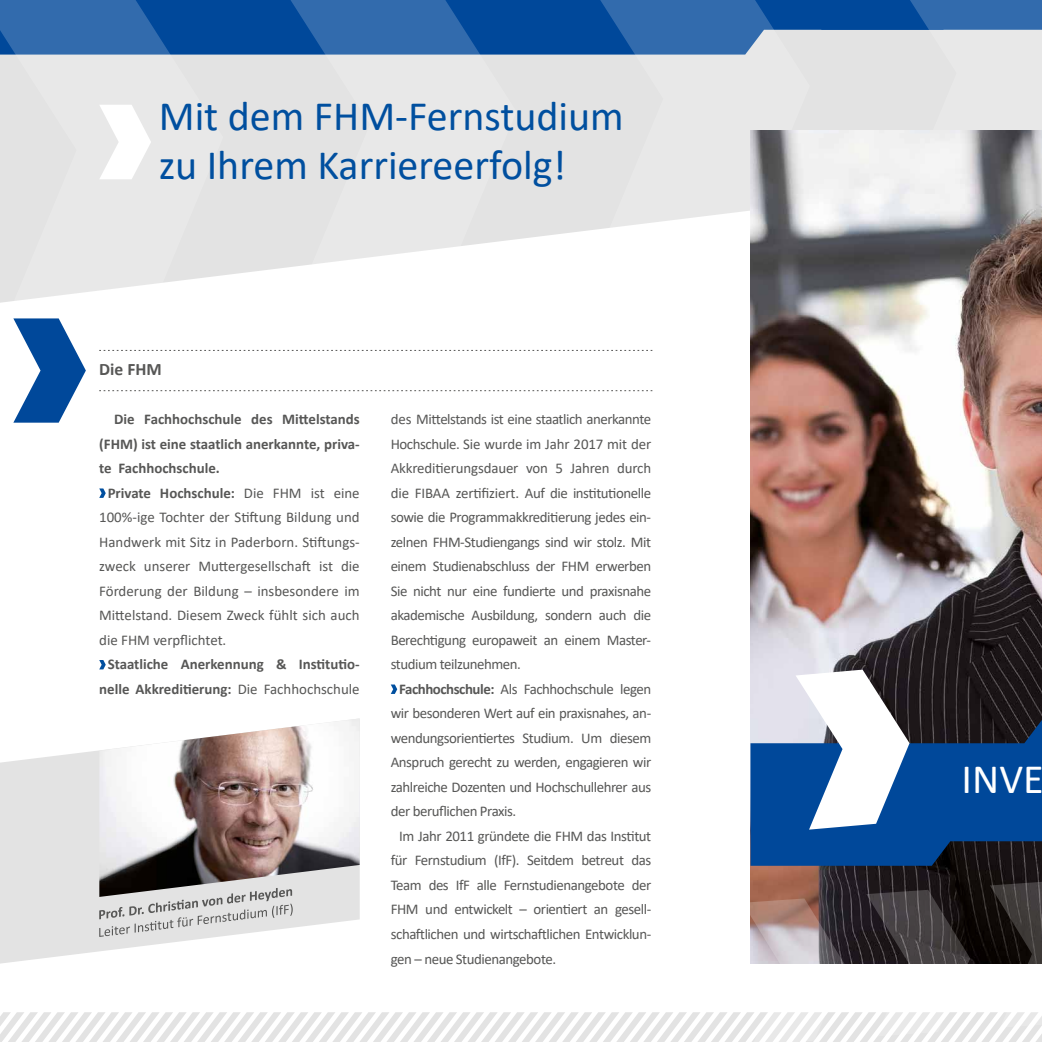
<style>
.page{position:relative;width:1042px;height:1042px;background:#fff}
.page>*{position:absolute;margin:0;border:0;box-sizing:border-box;transform-origin:0 0}
.t1{font:42px/49px "Calibri";color:#004f9f}
.t2{font:42px "Calibri";color:#fff}
.t3{font:700 17.5px "Calibri";color:#575756}
.t4{font:14.88px "Calibri";letter-spacing:-.03em;color:#575756}
.t5{font:14.88px "Calibri";color:#575756}
.t6{font:700 14.88px/24.5px "Calibri";color:#575756;text-align:center}
.t7{font:14.88px "Calibri";letter-spacing:-.01em;color:#575756}
.s1{font-weight:400}
.s2{font-weight:700}
</style>
<div class="page">
<svg style="left:223px;top:55px;width:631px;height:220px;background:#e5e5e5"></svg>
<svg style="left:223px;top:0;width:631px;height:55px;background:#2360a5"></svg>
<svg style="left:0;top:0;width:223px;height:303px;background:#c1cddb"></svg>
<svg style="left:267px;top:0;width:249px;height:275px;background:#c0ccdb"></svg>
<svg style="left:560px;top:0;width:250px;height:275px;fill:#e8e8e8"></svg>
<svg style="left:854px;top:0;width:188px;height:130px;background:#b8c6d7"></svg>
<img style="left:750px;top:130px;width:292px;height:751px">
<svg style="left:750px;top:669px;width:292px;height:197px"></svg>
<svg style="left:99px;top:350px;width:553px;height:1px"></svg>
<svg style="left:99px;top:390px;width:553px;height:1px"></svg>
<svg style="left:13px;top:318px;width:73px;height:105px"></svg>
<svg style="left:99px;top:105px;width:52px;height:74px"></svg>
<svg style="left:99px;top:488px;width:7px;height:10px"></svg>
<svg style="left:99px;top:660px;width:7px;height:9px"></svg>
<svg style="left:391px;top:684px;width:6px;height:10px"></svg>
<div style="left:0;top:750px;width:99px;height:131px;background:#e3e3e3"></div>
<img style="left:99px;top:718px;width:261px;height:163px">
<svg style="left:0;top:881px;width:1042px;height:161px"></svg>
<h1 class="t1" style="left:159px;top:91px;width:466px">Mit dem FHM-Fernstudium zu Ihrem Karriereerfolg!</h1>
<p class="t3" style="left:99px;top:357px;width:64px">Die FHM</p>
<p class="t6" style="left:114px;top:407px;width:247px">Die Fachhochschule des Mittelstands</p>
<p class="t6" style="left:99px;top:431px;width:262px">(FHM) ist eine staatlich anerkannte, priva-</p>
<p class="t6" style="left:99px;top:456px;width:122px">te Fachhochschule.</p>
<p class="t6" style="left:108px;top:480px;width:253px">Private Hochschule: <span class="s1">Die FHM ist eine</span></p>
<p class="t5" style="left:99px;top:507px;width:262px">100%-ige Tochter der Stiftung Bildung und</p>
<p class="t5" style="left:99px;top:532px;width:262px">Handwerk mit Sitz in Paderborn. Stiftungs-</p>
<p class="t5" style="left:99px;top:556px;width:262px">zweck unserer Muttergesellschaft ist die</p>
<p class="t5" style="left:99px;top:581px;width:262px">Förderung der Bildung – insbesondere im</p>
<p class="t5" style="left:99px;top:605px;width:262px">Mittelstand. Diesem Zweck fühlt sich auch</p>
<p class="t5" style="left:99px;top:630px;width:129px">die FHM verpflichtet.</p>
<p class="t6" style="left:99px;top:652px;width:262px">Staatliche Anerkennung &amp; Institutio&shy;nelle Akkreditierung: <span class="s1">Die Fachhochschule</span></p>
<p class="t4" style="left:391px;top:409px;width:262px">des Mittelstands ist eine staatlich anerkannte</p>
<p class="t7" style="left:391px;top:434px;width:262px">Hochschule. Sie wurde im Jahr 2017 mit der</p>
<p class="t7" style="left:391px;top:458px;width:262px">Akkreditierungsdauer von 5 Jahren durch</p>
<p class="t4" style="left:391px;top:483px;width:262px">die FIBAA zertifiziert. Auf die institutionelle</p>
<p class="t4" style="left:391px;top:507px;width:262px">sowie die Programmakkreditierung jedes ein-</p>
<p class="t4" style="left:391px;top:531px;width:262px">zelnen FHM-Studiengangs sind wir stolz. Mit</p>
<p class="t4" style="left:391px;top:556px;width:262px">einem Studienabschluss der FHM erwerben</p>
<p class="t4" style="left:391px;top:580px;width:262px">Sie nicht nur eine fundierte und praxisnahe</p>
<p class="t4" style="left:391px;top:605px;width:262px">akademische Ausbildung, sondern auch die</p>
<p class="t4" style="left:391px;top:629px;width:262px">Berechtigung europaweit an einem Master-</p>
<p class="t4" style="left:391px;top:654px;width:132px">studium teilzunehmen.</p>
<p class="t4" style="left:399px;top:679px;width:253px"><span class="s2">Fachhochschule:</span> Als Fachhochschule legen</p>
<p class="t4" style="left:391px;top:703px;width:262px">wir besonderen Wert auf ein praxisnahes, an-</p>
<p class="t4" style="left:391px;top:728px;width:262px">wendungsorientiertes Studium. Um diesem</p>
<p class="t4" style="left:391px;top:752px;width:262px">Anspruch gerecht zu werden, engagieren wir</p>
<p class="t4" style="left:391px;top:777px;width:262px">zahlreiche Dozenten und Hochschullehrer aus</p>
<p class="t4" style="left:391px;top:801px;width:127px">der beruflichen Praxis.</p>
<p class="t4" style="left:399px;top:826px;width:253px">Im Jahr 2011 gründete die FHM das Institut</p>
<p class="t4" style="left:391px;top:850px;width:262px">für Fernstudium (IfF). Seitdem betreut das</p>
<p class="t4" style="left:391px;top:875px;width:262px">Team des IfF alle Fernstudienangebote der</p>
<p class="t4" style="left:391px;top:899px;width:262px">FHM und entwickelt – orientiert an gesell-</p>
<p class="t4" style="left:391px;top:924px;width:262px">schaftlichen und wirtschaftlichen Entwicklun-</p>
<p class="t4" style="left:391px;top:948px;width:167px">gen – neue Studienangebote.</p>
<h1 class="t2" style="left:961px;top:750px;width:84px">INVE</h1>
</div>
